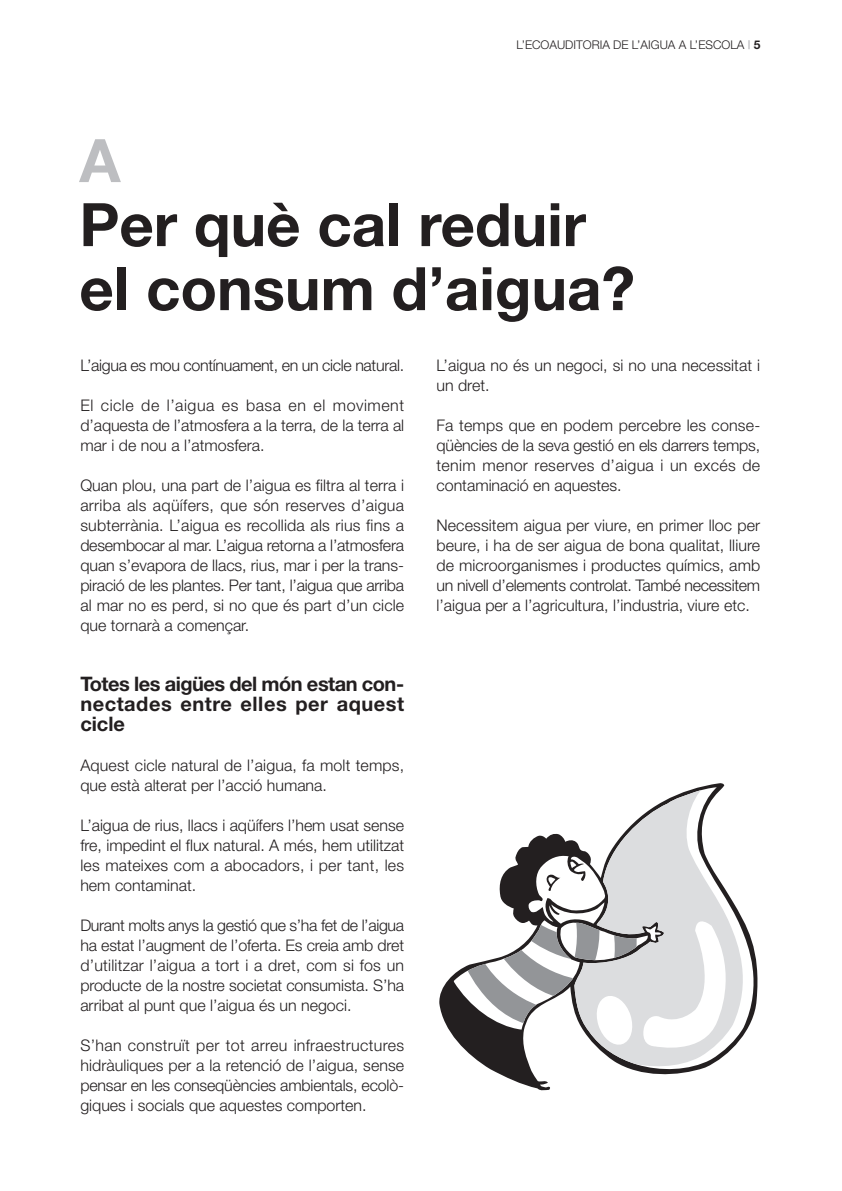
<style>
.page{position:relative;width:842px;height:1191px;background:#fff}
.page>*{position:absolute;margin:0;border:0;box-sizing:border-box;transform-origin:0 0}
.t1{font:700 60px/64px "Helvetica Neue";color:#231f20}
.t2{font:700 60px "Helvetica Neue";color:#bdbec1}
.t3{font:700 20px/20px "Helvetica Neue";letter-spacing:.025em;color:#231f20;text-align:justify}
.t4{font:300 16px/20px "Helvetica Neue";color:#231f20;text-align:justify}
.t5{font:300 16px "Helvetica Neue";letter-spacing:-.02em;color:#231f20}
.t6{font:300 12px "Helvetica Neue";color:#231f20}
.s1{font-weight:700;color:#bdbec1}
.s2{font-weight:700}
</style>
<div class="page">
<svg style="left:753px;top:945px;width:5px;height:72px"></svg>
<svg style="left:622px;top:787px;width:131px;height:254px"></svg>
<svg style="left:441px;top:835px;width:298px;height:249px"></svg>
<p class="t6" style="left:516px;top:41px;width:245px">L’ECOAUDITORIA DE L’AIGUA A L’ESCOLA <span class="s1">|</span> <span class="s2">5</span></p>
<h1 class="t2" style="left:79px;top:139px;width:43px">A</h1>
<h1 class="t1" style="left:79px;top:198px;width:557px">Per què cal reduir el consum d’aigua?</h1>
<p class="t5" style="left:80px;top:359px;width:325px">L’aigua es mou contínuament, en un cicle natural.</p>
<p class="t4" style="left:80px;top:396px;width:325px">El cicle de l’aigua es basa en el moviment d’aquesta de l’atmosfera a la terra, de la terra al mar i de nou a l’atmosfera.</p>
<p class="t4" style="left:80px;top:476px;width:325px">Quan plou, una part de l’aigua es filtra al terra i arriba als aqüífers, que són reserves d’aigua subterrània. L’aigua es recollida als rius fins a desembocar al mar. L’aigua retorna a l’atmosfera quan s’evapora de llacs, rius, mar i per la trans&shy;piració de les plantes. Per tant, l’aigua que arriba al mar no es perd, si no que és part d’un cicle que tornarà a començar.</p>
<p class="t4" style="left:436px;top:356px;width:325px">L’aigua no és un negoci, si no una necessitat i un dret.</p>
<p class="t4" style="left:436px;top:416px;width:325px">Fa temps que en podem percebre les conse&shy;qüències de la seva gestió en els darrers temps, tenim menor reserves d’aigua i un excés de contaminació en aquestes.</p>
<p class="t4" style="left:436px;top:516px;width:325px">Necessitem aigua per viure, en primer lloc per beure, i ha de ser aigua de bona qualitat, lliure de microorganismes i productes químics, amb un nivell d’elements controlat. També necessitem l’aigua per a l’agricultura, l’industria, viure etc.</p>
<p class="t3" style="left:80px;top:675px;width:325px">Totes les aigües del món estan con&shy;nectades entre elles per aquest cicle</p>
<p class="t4" style="left:80px;top:756px;width:325px">Aquest cicle natural de l’aigua, fa molt temps, que està alterat per l’acció humana.</p>
<p class="t4" style="left:80px;top:816px;width:325px">L’aigua de rius, llacs i aqüífers l’hem usat sense fre, impedint el flux natural. A més, hem utilitzat les mateixes com a abocadors, i per tant, les hem contaminat.</p>
<p class="t4" style="left:80px;top:916px;width:325px">Durant molts anys la gestió que s’ha fet de l’aigua ha estat l’augment de l’oferta. Es creia amb dret d’utilitzar l’aigua a tort i a dret, com si fos un producte de la nostre societat consumista. S’ha arribat al punt que l’aigua és un negoci.</p>
<p class="t4" style="left:80px;top:1036px;width:325px">S’han construït per tot arreu infraestructures hidràuliques per a la retenció de l’aigua, sense pensar en les conseqüències ambientals, ecolò&shy;giques i socials que aquestes comporten.</p>
</div>
